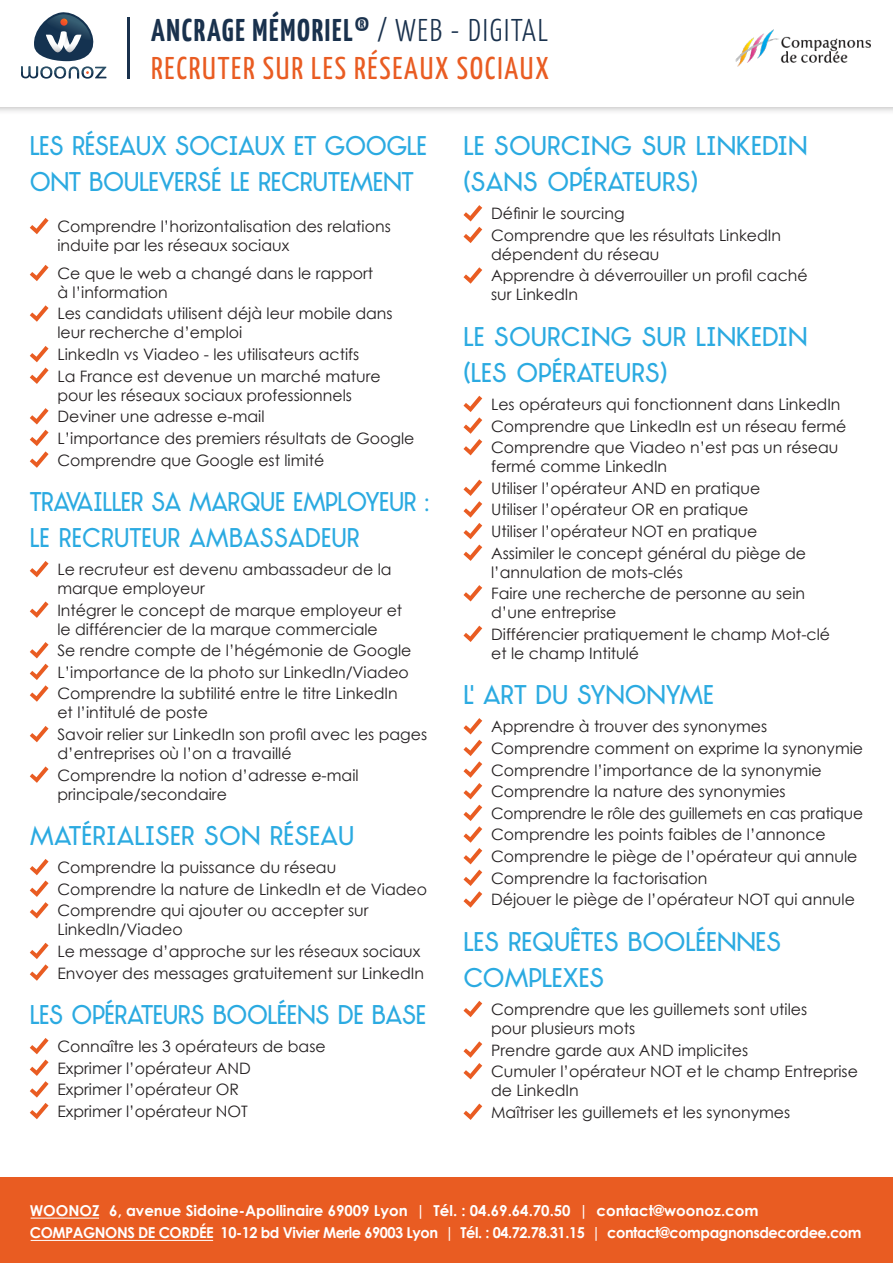
<style>
.page{position:relative;width:893px;height:1263px;background:#fff}
.page>*{position:absolute;margin:0;border:0;box-sizing:border-box;transform-origin:0 0}
.t1{font:700 31.5px "Yanone Kaffeesatz";letter-spacing:.055em;color:#19314d}
.t2{font:31.5px "Yanone Kaffeesatz";letter-spacing:.055em;color:#e95c22}
.t3{font:25.5px/36px "TJ Evolette A";letter-spacing:-.01em;color:#2baae1}
.t4{font:25.5px/36px "TJ Evolette A";letter-spacing:-.01em;color:#2baae1;scale:.94 1}
.t5{font:25.5px "TJ Evolette A";letter-spacing:-.01em;color:#2baae1;scale:.96 1}
.t6{font:15.75px/18.9px "Century Gothic";color:#231f20}
.t7{font:700 15px "Century Gothic";letter-spacing:-.03em;color:#fff}
.t8{font:700 15px "Century Gothic";color:#fff}
.s1{font-weight:300}
</style>
<div class="page">
<div style="left:0;top:0;width:893px;height:116px;background:#231f20;opacity:.45"></div>
<div style="left:0;top:0;width:893px;height:106px;background:#fff"></div>
<hr style="left:127px;top:17px;width:3px;height:62px;background:#19314d">
<div style="left:0;top:1178px;width:893px;height:85px;background:#e95c22"></div>
<svg style="left:21px;top:12px;width:85px;height:66px"></svg>
<img style="left:735px;top:29px;width:136px;height:38px">
<hr style="left:31px;top:1218px;width:68px;height:1px;background:#fff">
<hr style="left:31px;top:1240px;width:182px;height:1px;background:#fff">
<svg style="left:30px;top:218px;width:19px;height:16px"></svg>
<svg style="left:30px;top:265px;width:19px;height:16px"></svg>
<svg style="left:30px;top:305px;width:19px;height:17px"></svg>
<svg style="left:30px;top:346px;width:19px;height:16px"></svg>
<svg style="left:30px;top:368px;width:19px;height:16px"></svg>
<svg style="left:30px;top:408px;width:19px;height:16px"></svg>
<svg style="left:30px;top:430px;width:19px;height:38px"></svg>
<svg style="left:30px;top:561px;width:19px;height:16px"></svg>
<svg style="left:30px;top:601px;width:19px;height:17px"></svg>
<svg style="left:30px;top:642px;width:19px;height:16px"></svg>
<svg style="left:30px;top:664px;width:19px;height:38px"></svg>
<svg style="left:30px;top:726px;width:19px;height:16px"></svg>
<svg style="left:30px;top:766px;width:19px;height:17px"></svg>
<svg style="left:30px;top:859px;width:19px;height:59px"></svg>
<svg style="left:30px;top:943px;width:19px;height:38px"></svg>
<svg style="left:30px;top:1038px;width:19px;height:59px"></svg>
<svg style="left:30px;top:1103px;width:19px;height:16px"></svg>
<svg style="left:463px;top:205px;width:19px;height:16px"></svg>
<svg style="left:463px;top:227px;width:19px;height:16px"></svg>
<svg style="left:463px;top:267px;width:19px;height:17px"></svg>
<svg style="left:463px;top:396px;width:19px;height:59px"></svg>
<svg style="left:463px;top:480px;width:19px;height:81px"></svg>
<svg style="left:463px;top:585px;width:19px;height:16px"></svg>
<svg style="left:463px;top:626px;width:19px;height:16px"></svg>
<svg style="left:463px;top:718px;width:19px;height:16px"></svg>
<svg style="left:463px;top:740px;width:19px;height:59px"></svg>
<svg style="left:463px;top:805px;width:19px;height:59px"></svg>
<svg style="left:463px;top:870px;width:19px;height:38px"></svg>
<svg style="left:463px;top:1001px;width:19px;height:16px"></svg>
<svg style="left:463px;top:1041px;width:19px;height:38px"></svg>
<svg style="left:463px;top:1103px;width:19px;height:17px"></svg>
<p class="t1" style="left:151px;top:11px;width:399px">ANCRAGE MÉMORIEL® <span class="s1">/ WEB - DIGITAL</span></p>
<p class="t2" style="left:151px;top:49px;width:399px">RECRUTER SUR LES RÉSEAUX SOCIAUX</p>
<p class="t3" style="left:30px;top:128px;width:399px">LES RÉSEAUX SOCIAUX ET GOOGLE<br>ONT BOULEVERSÉ LE RECRUTEMENT</p>
<p class="t6" style="left:57px;top:217px;width:335px">Comprendre l’horizontalisation des relations induite par les réseaux sociaux</p>
<p class="t6" style="left:57px;top:264px;width:317px">Ce que le web a changé dans le rapport à l’information</p>
<p class="t6" style="left:57px;top:304px;width:337px">Les candidats utilisent déjà leur mobile dans leur recherche d’emploi</p>
<p class="t6" style="left:57px;top:345px;width:303px">LinkedIn vs Viadeo - les utilisateurs actifs</p>
<p class="t6" style="left:57px;top:366px;width:325px">La France est devenue un marché mature pour les réseaux sociaux professionnels</p>
<p class="t6" style="left:57px;top:407px;width:209px">Deviner une adresse e-mail</p>
<p class="t6" style="left:57px;top:428px;width:359px">L’importance des premiers résultats de Google</p>
<p class="t6" style="left:57px;top:450px;width:268px">Comprendre que Google est limité</p>
<p class="t4" style="left:30px;top:484px;width:427px">TRAVAILLER SA MARQUE EMPLOYEUR :<br>LE RECRUTEUR AMBASSADEUR</p>
<p class="t6" style="left:57px;top:560px;width:336px">Le recruteur est devenu ambassadeur de la marque employeur</p>
<p class="t6" style="left:57px;top:600px;width:346px">Intégrer le concept de marque employeur et le différencier de la marque commerciale</p>
<p class="t6" style="left:57px;top:641px;width:356px">Se rendre compte de l’hégémonie de Google</p>
<p class="t6" style="left:57px;top:662px;width:353px">L’importance de la photo sur LinkedIn/Viadeo</p>
<p class="t6" style="left:57px;top:684px;width:342px">Comprendre la subtilité entre le titre LinkedIn et l’intitulé de poste</p>
<p class="t6" style="left:57px;top:725px;width:371px">Savoir relier sur LinkedIn son profil avec les pages d’entreprises où l’on a travaillé</p>
<p class="t6" style="left:57px;top:765px;width:303px">Comprendre la notion d’adresse e-mail principale/secondaire</p>
<p class="t3" style="left:30px;top:818px;width:326px">MATÉRIALISER SON RÉSEAU</p>
<p class="t6" style="left:57px;top:858px;width:280px">Comprendre la puissance du réseau</p>
<p class="t6" style="left:57px;top:879px;width:371px">Comprendre la nature de LinkedIn et de Viadeo</p>
<p class="t6" style="left:57px;top:901px;width:313px">Comprendre qui ajouter ou accepter sur<br>LinkedIn/Viadeo</p>
<p class="t6" style="left:57px;top:941px;width:364px">Le message d’approche sur les réseaux sociaux</p>
<p class="t6" style="left:57px;top:963px;width:368px">Envoyer des messages gratuitement sur LinkedIn</p>
<p class="t5" style="left:30px;top:999px;width:415px">LES OPÉRATEURS BOOLÉENS DE BASE</p>
<p class="t6" style="left:57px;top:1037px;width:270px">Connaître les 3 opérateurs de base</p>
<p class="t6" style="left:57px;top:1058px;width:195px">Exprimer l’opérateur AND</p>
<p class="t6" style="left:57px;top:1080px;width:183px">Exprimer l’opérateur OR</p>
<p class="t6" style="left:57px;top:1101px;width:192px">Exprimer l’opérateur NOT</p>
<p class="t3" style="left:463px;top:128px;width:346px">LE SOURCING SUR LINKEDIN (SANS OPÉRATEURS)</p>
<p class="t6" style="left:491px;top:204px;width:135px">Définir le sourcing</p>
<p class="t6" style="left:491px;top:225px;width:291px">Comprendre que les résultats LinkedIn dépendent du réseau</p>
<p class="t6" style="left:491px;top:266px;width:318px">Apprendre à déverrouiller un profil caché sur LinkedIn</p>
<p class="t3" style="left:463px;top:319px;width:346px">LE SOURCING SUR LINKEDIN (LES OPÉRATEURS)</p>
<p class="t6" style="left:491px;top:394px;width:351px">Les opérateurs qui fonctionnent dans LinkedIn</p>
<p class="t6" style="left:491px;top:416px;width:357px">Comprendre que LinkedIn est un réseau fermé</p>
<p class="t6" style="left:491px;top:438px;width:349px">Comprendre que Viadeo n’est pas un réseau fermé comme LinkedIn</p>
<p class="t6" style="left:491px;top:478px;width:271px">Utiliser l’opérateur AND en pratique</p>
<p class="t6" style="left:491px;top:500px;width:259px">Utiliser l’opérateur OR en pratique</p>
<p class="t6" style="left:491px;top:522px;width:268px">Utiliser l’opérateur NOT en pratique</p>
<p class="t6" style="left:491px;top:543px;width:316px">Assimiler le concept général du piège de l’annulation de mots-clés</p>
<p class="t6" style="left:491px;top:584px;width:315px">Faire une recherche de personne au sein d’une entreprise</p>
<p class="t6" style="left:491px;top:624px;width:340px">Différencier pratiquement le champ Mot-clé et le champ Intitulé</p>
<p class="t3" style="left:463px;top:677px;width:252px">L' ART DU SYNONYME</p>
<p class="t6" style="left:491px;top:717px;width:278px">Apprendre à trouver des synonymes</p>
<p class="t6" style="left:491px;top:738px;width:373px">Comprendre comment on exprime la synonymie</p>
<p class="t6" style="left:491px;top:760px;width:332px">Comprendre l’importance de la synonymie</p>
<p class="t6" style="left:491px;top:782px;width:296px">Comprendre la nature des synonymies</p>
<p class="t6" style="left:491px;top:803px;width:373px">Comprendre le rôle des guillemets en cas pratique</p>
<p class="t6" style="left:491px;top:825px;width:336px">Comprendre les points faibles de l’annonce</p>
<p class="t6" style="left:491px;top:847px;width:368px">Comprendre le piège de l’opérateur qui annule</p>
<p class="t6" style="left:491px;top:868px;width:218px">Comprendre la factorisation</p>
<p class="t6" style="left:491px;top:890px;width:365px">Déjouer le piège de l’opérateur NOT qui annule</p>
<p class="t3" style="left:463px;top:924px;width:319px">LES REQUÊTES BOOLÉENNES<br>COMPLEXES</p>
<p class="t6" style="left:491px;top:999px;width:318px">Comprendre que les guillemets sont utiles pour plusieurs mots</p>
<p class="t6" style="left:491px;top:1040px;width:259px">Prendre garde aux AND implicites</p>
<p class="t6" style="left:491px;top:1062px;width:368px">Cumuler l’opérateur NOT et le champ Entreprise de LinkedIn</p>
<p class="t6" style="left:491px;top:1102px;width:301px">Maîtriser les guillemets et les synonymes</p>
<p class="t8" style="left:30px;top:1199px;width:730px">WOONOZ 6, avenue Sidoine-Apollinaire 69009 Lyon | Tél. : 04.69.64.70.50 | contact@woonoz.com</p>
<p class="t7" style="left:30px;top:1221px;width:833px">COMPAGNONS DE CORDÉE 10-12 bd Vivier Merle 69003 Lyon | Tél. : 04.72.78.31.15 | contact@compagnonsdecordee.com</p>
</div>
